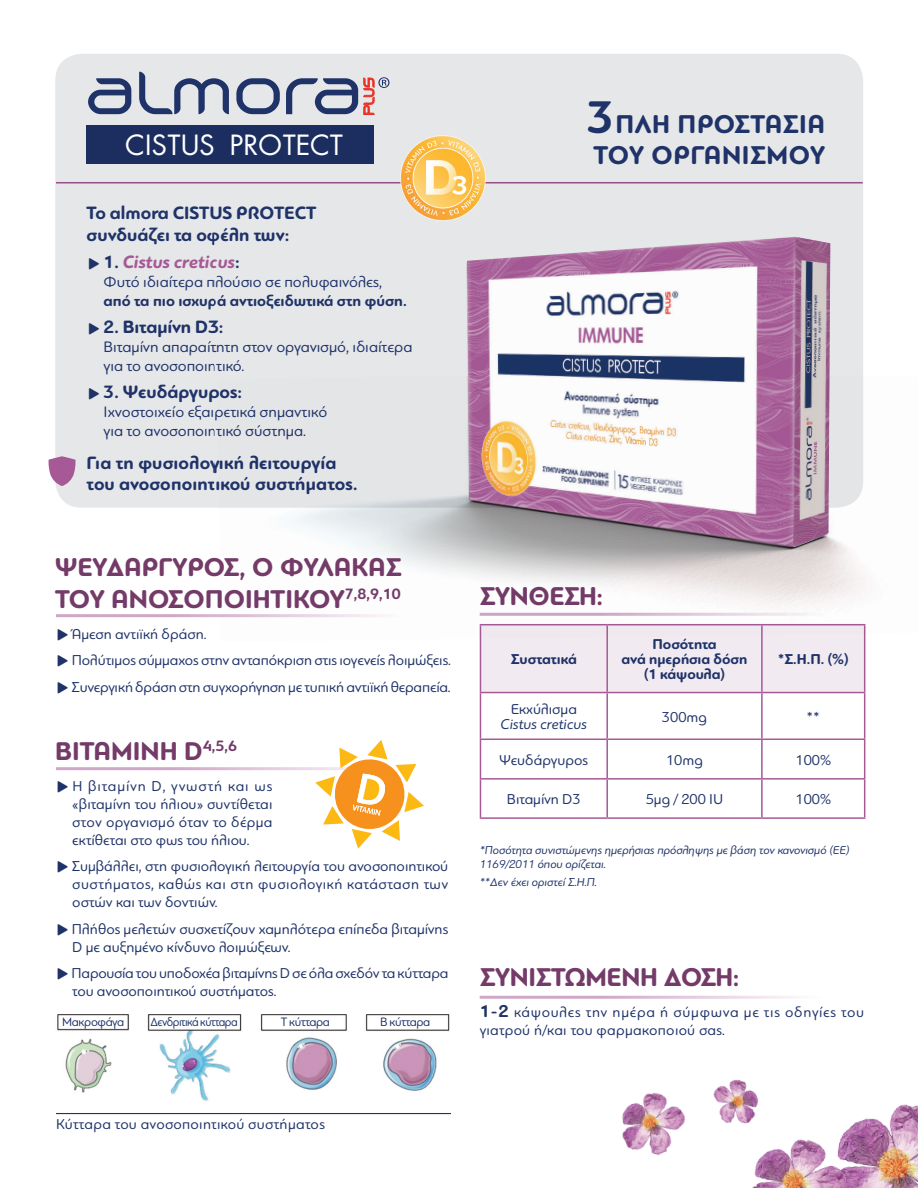
<style>
.page{position:relative;width:918px;height:1188px;background:#fff}
.page>*{position:absolute;margin:0;border:0;box-sizing:border-box;transform-origin:0 0}
.t1{font:29.55px "UB Future";color:#fff}
.t2{font:700 27px/31.5px "PF Bague Round Pro";color:#743b69}
.t3{font:700 27px/31.5px "PF Bague Round Pro";letter-spacing:.02em;color:#1f3369}
.t4{font:700 18.75px/22.5px "PF Bague Round Pro";color:#1f3369}
.t5{font:italic 700 18.75px "PF Bague Round Pro";color:#a65996}
.t6{font:15.9px/19px "PF Bague Round Pro";color:#1f3369}
.t7{font:700 15.9px "PF Bague Round Pro";color:#1f3369}
.t8{font:15px/18px "PF Bague Round Pro";color:#1f3369}
.t9{font:15px/18px "PF Bague Round Pro";letter-spacing:.025em;color:#1f3369}
.t10{font:700 15px/15px "PF Bague Round Pro";color:#1f3369;text-align:center}
.t11{font:15px "PF Bague Round Pro";letter-spacing:.02em;color:#1f3369}
.t12{font:italic 15px "PF Bague Round Pro";color:#1f3369}
.t13{font:15px "PF Bague Round Pro";letter-spacing:-.02em;color:#1f3369}
.t14{font:12.75px "PF Bague Round Pro";letter-spacing:-.04em;color:#1f3369}
.t15{font:12.75px "PF Bague Round Pro";letter-spacing:-.04em;color:#1f3369;scale:.91 1}
.t16{font:italic 12px/14.4px "PF Bague Round Pro";letter-spacing:-.005em;color:#1f3369}
.s1{font-style:normal;color:#1f3369}
.s2{font-size:48px}
.s3{font-weight:700;font-size:18px}
</style>
<div class="page">
<div style="left:55px;top:54px;width:808px;height:454px;background:#e6e7e9;border-radius:27px"></div>
<div style="left:481px;top:642px;width:383px;height:50px;background:#f2eaf1"></div>
<hr style="left:480px;top:625px;width:1px;height:67px;background:#a65996">
<hr style="left:606px;top:625px;width:2px;height:67px;background:#a65996">
<hr style="left:761px;top:625px;width:2px;height:67px;background:#a65996">
<hr style="left:864px;top:625px;width:1px;height:67px;background:#a65996">
<hr style="left:480px;top:692px;width:127px;height:1px;background:#a65996">
<hr style="left:480px;top:693px;width:1px;height:46px;background:#a65996">
<hr style="left:607px;top:692px;width:155px;height:1px;background:#a65996">
<hr style="left:606px;top:693px;width:2px;height:46px;background:#a65996">
<hr style="left:762px;top:692px;width:103px;height:1px;background:#a65996">
<hr style="left:761px;top:693px;width:2px;height:46px;background:#a65996">
<hr style="left:864px;top:693px;width:1px;height:46px;background:#a65996">
<hr style="left:480px;top:739px;width:127px;height:1px;background:#a65996">
<hr style="left:480px;top:740px;width:1px;height:38px;background:#a65996">
<hr style="left:607px;top:739px;width:155px;height:1px;background:#a65996">
<hr style="left:606px;top:740px;width:2px;height:38px;background:#a65996">
<hr style="left:762px;top:739px;width:103px;height:1px;background:#a65996">
<hr style="left:761px;top:740px;width:2px;height:38px;background:#a65996">
<hr style="left:864px;top:740px;width:1px;height:38px;background:#a65996">
<hr style="left:480px;top:778px;width:127px;height:2px;background:#a65996">
<hr style="left:480px;top:780px;width:1px;height:37px;background:#a65996">
<hr style="left:607px;top:778px;width:155px;height:2px;background:#a65996">
<hr style="left:606px;top:780px;width:2px;height:37px;background:#a65996">
<hr style="left:762px;top:778px;width:103px;height:2px;background:#a65996">
<hr style="left:761px;top:780px;width:2px;height:37px;background:#a65996">
<hr style="left:864px;top:780px;width:1px;height:37px;background:#a65996">
<hr style="left:480px;top:817px;width:127px;height:2px;background:#a65996">
<hr style="left:607px;top:817px;width:155px;height:2px;background:#a65996">
<hr style="left:762px;top:817px;width:103px;height:2px;background:#a65996">
<img style="left:57px;top:1014px;width:393px;height:87px">
<img style="left:713px;top:1079px;width:46px;height:45px">
<img style="left:850px;top:1104px;width:68px;height:84px">
<img style="left:752px;top:1127px;width:107px;height:61px">
<div style="left:87px;top:125px;width:287px;height:39px;background:#1b2e5f"></div>
<svg style="left:88px;top:78px;width:43px;height:36px"></svg>
<svg style="left:139px;top:72px;width:90px;height:42px"></svg>
<svg style="left:236px;top:78px;width:44px;height:36px"></svg>
<svg style="left:286px;top:77px;width:104px;height:38px"></svg>
<hr style="left:0;top:651px;width:54px;height:3px;background:#a65996">
<hr style="left:56px;top:614px;width:392px;height:3px;background:#a65996">
<hr style="left:480px;top:996px;width:392px;height:3px;background:#a65996">
<hr style="left:56px;top:767px;width:392px;height:3px;background:#a65996">
<hr style="left:0;top:950px;width:54px;height:3px;background:#a65996">
<hr style="left:0;top:146px;width:54px;height:3px;background:#a65996">
<img style="left:214px;top:183px;width:654px;height:459px">
<img style="left:467px;top:237px;width:363px;height:311px">
<hr style="left:56px;top:182px;width:807px;height:1px;background:#a65996">
<img style="left:392px;top:135px;width:103px;height:95px">
<img style="left:0;top:146px;width:20px;height:3px">
<svg style="left:48px;top:456px;width:28px;height:30px"></svg>
<svg style="left:315px;top:740px;width:109px;height:109px"></svg>
<img style="left:622px;top:1092px;width:63px;height:64px">
<hr style="left:56px;top:1113px;width:395px;height:1px;background:#1f3369">
<h1 class="t1" style="left:124px;top:130px;width:220px">CISTUS PROTECT</h1>
<p class="t4" style="left:87px;top:202px;width:231px">Το almora CISTUS PROTECT συνδυάζει τα οφέλη των:</p>
<p class="t5" style="left:104px;top:250px;width:138px"><span class="s1">1.</span> Cistus creticus<span class="s1">:</span></p>
<p class="t6" style="left:104px;top:272px;width:280px">Φυτό ιδιαίτερα πλούσιο σε πολυφαινόλες,</p>
<p class="t7" style="left:104px;top:291px;width:305px">από τα πιο ισχυρά αντιοξειδωτικά στη φύση.</p>
<p class="t4" style="left:104px;top:316px;width:122px">2. Βιταμίνη D3:</p>
<p class="t6" style="left:104px;top:337px;width:310px">Βιταμίνη απαραίτητη στον οργανισμό, ιδιαίτερα για το ανοσοποιητικό.</p>
<p class="t4" style="left:104px;top:380px;width:140px">3. Ψευδάργυρος:</p>
<p class="t6" style="left:104px;top:402px;width:225px">Ιχνοστοιχείo εξαιρετικά σημαντικό για το ανοσοποιητικό σύστημα.</p>
<p class="t4" style="left:87px;top:453px;width:272px;line-height:21px">Για τη φυσιολογική λειτουργία του ανοσοποιητικού συστήματος.</p>
<h2 class="t2" style="left:55px;top:552px;width:348px">ΨΕΥΔΆΡΓΥΡΟΣ, Ο ΦΎΛΑΚΑΣ<br>ΤΟΥ ΑΝΟΣΟΠΟΙΗΤΙΚΟΎ<sup>7,8,9,10</sup></h2>
<p class="t8" style="left:72px;top:620px;width:381px;line-height:26.5px">Άμεση αντιϊκή δράση.<br>Πολύτιμος σύμμαχος στην ανταπόκριση στις ιογενείς λοιμώξεις.<br>Συνεργική δράση στη συγχορήγηση με τυπική αντιϊκή θεραπεία.</p>
<h2 class="t2" style="left:55px;top:736px;width:183px">ΒΙΤΑΜΊΝΗ D<sup>4,5,6</sup></h2>
<p class="t8" style="left:72px;top:777px;width:202px;text-align:justify">Η βιταμίνη D, γνωστή και ως «βιταμίνη του ήλιου» συντίθεται στον οργανισμό όταν το δέρμα εκτίθεται στο φως του ήλιου.</p>
<p class="t8" style="left:72px;top:857px;width:378px;text-align:justify">Συμβάλλει, στη φυσιολογική λειτουργία του ανοσοποιητικού συστήματος, καθώς και στη φυσιολογική κατάσταση των οστών και των δοντιών.</p>
<p class="t8" style="left:72px;top:920px;width:378px">Πλήθος μελετών συσχετίζουν χαμηλότερα επίπεδα βιταμίνης<br>D με αυξημένο κίνδυνο λοιμώξεων.</p>
<p class="t8" style="left:72px;top:964px;width:378px">Παρουσία του υποδοχέα βιταμίνης D σε όλα σχεδόν τα κύτταρα του ανοσοποιητικού συστήματος.</p>
<p class="t14" style="left:62px;top:1015px;width:64px">Μακροφάγα</p>
<p class="t15" style="left:151px;top:1015px;width:97px">Δενδριτικά κύτταρα</p>
<p class="t14" style="left:281px;top:1015px;width:51px">Τ κύτταρα</p>
<p class="t14" style="left:380px;top:1015px;width:52px">Β κύτταρα</p>
<h2 class="t3" style="left:587px;top:108px;width:240px"><span class="s2">3</span>ΠΛΉ ΠΡΟΣΤΑΣΊΑ<br>ΤΟΥ ΟΡΓΑΝΙΣΜΟΎ</h2>
<h2 class="t2" style="left:480px;top:581px;width:125px">ΣΎΝΘΕΣΗ:</h2>
<p class="t10" style="left:511px;top:652px;width:68px">Συστατικά</p>
<p class="t10" style="left:622px;top:637px;width:127px">Ποσότητα<br>ανά ημερήσια δόση (1 κάψουλα)</p>
<p class="t10" style="left:778px;top:652px;width:73px">*Σ.Η.Π. (%)</p>
<p class="t8" style="left:511px;top:700px;width:68px">Εκχύλισµα</p>
<p class="t12" style="left:501px;top:715px;width:88px">Cistus creticus</p>
<p class="t8" style="left:662px;top:708px;width:47px">300mg</p>
<p class="t8" style="left:807px;top:708px;width:15px">**</p>
<p class="t8" style="left:499px;top:751px;width:90px">Ψευδάργυρος</p>
<p class="t8" style="left:666px;top:751px;width:38px">10mg</p>
<p class="t8" style="left:795px;top:751px;width:37px">100%</p>
<p class="t13" style="left:507px;top:790px;width:75px">Βιταµίνη D3</p>
<p class="t8" style="left:646px;top:790px;width:79px">5μg / 200 IU</p>
<p class="t8" style="left:795px;top:790px;width:37px">100%</p>
<p class="t16" style="left:480px;top:843px;width:371px">*Ποσότητα συνιστώµενης ηµερήσιας πρόσληψης µε βάση τον κανονισµό (ΕΕ)<br>1169/2011 όπου ορίζεται.</p>
<p class="t16" style="left:480px;top:875px;width:119px">**Δεν έχει οριστεί Σ.Η.Π.</p>
<h2 class="t2" style="left:480px;top:962px;width:261px">ΣΥΝΙΣΤΏΜΕΝΗ ΔΌΣΗ:</h2>
<p class="t9" style="left:480px;top:1003px;width:386px"><span class="s3">1-2</span> κάψουλες την ημέρα ή σύμφωνα με τις οδηγίες του γιατρού ή/και του φαρμακοποιού σας.</p>
<p class="t11" style="left:56px;top:1116px;width:270px">Κύτταρα του ανοσοποιητικού συστήματος</p>
</div>
